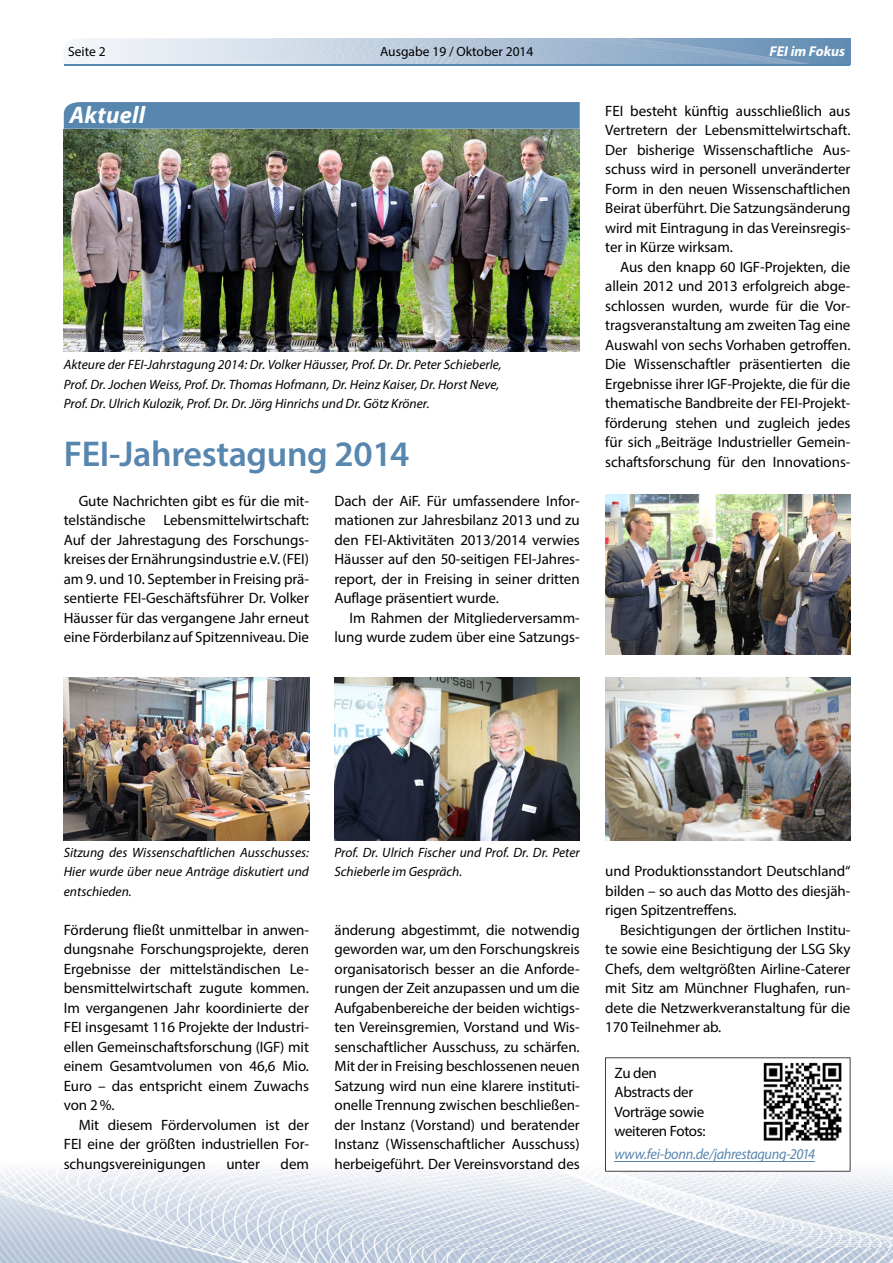
<style>
.page{position:relative;width:893px;height:1263px;background:#fff}
.page>*{position:absolute;margin:0;border:0;box-sizing:border-box;transform-origin:0 0}
.t1{font:600 36px "Myriad Pro";letter-spacing:-.01em;color:#5786af}
.t2{font:italic 700 24px "Myriad Pro";letter-spacing:.01em;color:#fff}
.t3{font:15px/19.5px "Myriad Pro";letter-spacing:-.005em;color:#000;text-align:justify}
.t4{font:italic 15px "Myriad Pro";letter-spacing:-.02em;color:#5786af;scale:.95 1}
.t5{font:italic 700 14.25px "Myriad Pro";color:#fff}
.t6{font:italic 13.5px/19.5px "Myriad Pro";color:#000}
.t7{font:13.5px "Myriad Pro";color:#000}
</style>
<div class="page">
<img style="left:64px;top:38px;width:786px;height:27px">
<img style="left:0;top:1160px;width:893px;height:103px">
<hr style="left:64px;top:64px;width:785px;height:1px;background:#5786af">
<svg style="left:64px;top:102px;width:516px;height:27px;background:#5987b0"></svg>
<svg style="left:605px;top:1057px;width:245px;height:114px"></svg>
<img style="left:605px;top:495px;width:245px;height:160px">
<img style="left:605px;top:677px;width:246px;height:164px">
<img style="left:64px;top:130px;width:516px;height:221px">
<img style="left:334px;top:677px;width:246px;height:164px">
<img style="left:64px;top:677px;width:245px;height:163px">
<div style="left:760px;top:1059px;width:85px;height:85px;background:#fff"></div>
<img style="left:763px;top:1062px;width:79px;height:79px">
<p class="t7" style="left:68px;top:44px;width:39px">Seite 2</p>
<p class="t7" style="left:380px;top:44px;width:155px">Ausgabe 19 / Oktober 2014</p>
<p class="t5" style="left:769px;top:42px;width:77px">FEI im Fokus</p>
<h2 class="t2" style="left:69px;top:100px;width:77px">Aktuell</h2>
<p class="t6" style="left:64px;top:354px;width:439px">Akteure der FEI-Jahrstagung 2014: Dr. Volker Häusser, Prof. Dr. Dr. Peter Schieberle,<br>Prof. Dr. Jochen Weiss, Prof. Dr. Thomas Hofmann, Dr. Heinz Kaiser, Dr. Horst Neve,<br>Prof. Dr. Ulrich Kulozik, Prof. Dr. Dr. Jörg Hinrichs und Dr. Götz Kröner.</p>
<h1 class="t1" style="left:64px;top:431px;width:347px">FEI-Jahrestagung 2014</h1>
<p class="t3" style="left:64px;top:490px;width:247px;text-indent:15px">Gute Nachrichten gibt es für die mit&shy;telständische Lebensmittelwirtschaft:<br>Auf der Jahrestagung des Forschungs&shy;kreises der Ernährungsindustrie e.V. (FEI) am 9. und 10. September in Freising prä&shy;sentierte FEI-Geschäftsführer Dr. Volker Häusser für das vergangene Jahr erneut eine Förderbilanz auf Spitzenniveau. Die</p>
<p class="t3" style="left:334px;top:490px;width:247px">Dach der AiF. Für umfassendere Infor&shy;mationen zur Jahresbilanz 2013 und zu den FEI-Aktivitäten 2013/2014 verwies Häusser auf den 50-seitigen FEI-Jahres&shy;report, der in Freising in seiner dritten Auflage präsentiert wurde.</p>
<p class="t3" style="left:334px;top:607px;width:247px;text-align:right">Im Rahmen der Mitgliederversamm&shy;lung wurde zudem über eine Satzungs-</p>
<p class="t3" style="left:605px;top:100px;width:247px">FEI besteht künftig ausschließlich aus Vertretern der Lebensmittelwirtschaft.<br>Der bisherige Wissenschaftliche Aus&shy;schuss wird in personell unveränderter Form in den neuen Wissenschaftlichen Beirat überführt. Die Satzungsänderung wird mit Eintragung in das Vereinsregis&shy;ter in Kürze wirksam.</p>
<p class="t3" style="left:605px;top:256px;width:247px;text-indent:15px">Aus den knapp 60 IGF-Projekten, die allein 2012 und 2013 erfolgreich abge&shy;schlossen wurden, wurde für die Vor&shy;tragsveranstaltung am zweiten Tag eine Auswahl von sechs Vorhaben getroffen.<br>Die Wissenschaftler präsentierten die Ergebnisse ihrer IGF-Projekte, die für die thematische Bandbreite der FEI-Projekt&shy;förderung stehen und zugleich jedes für sich „Beiträge Industrieller Gemein&shy;schaftsforschung für den Innovations-</p>
<p class="t6" style="left:64px;top:842px;width:247px;text-align:justify">Sitzung des Wissenschaftlichen Ausschusses:<br>Hier wurde über neue Anträge diskutiert und entschieden.</p>
<p class="t3" style="left:64px;top:919px;width:247px">Förderung fließt unmittelbar in anwen&shy;dungsnahe Forschungsprojekte, deren Ergebnisse der mittelständischen Le&shy;bensmittelwirtschaft zugute kommen.<br>Im vergangenen Jahr koordinierte der FEI insgesamt 116 Projekte der Industri&shy;ellen Gemeinschaftsforschung (IGF) mit einem Gesamtvolumen von 46,6 Mio.<br>Euro – das entspricht einem Zuwachs von 2 %.</p>
<p class="t3" style="left:64px;top:1114px;width:247px;text-indent:15px">Mit diesem Fördervolumen ist der FEI eine der größten industriellen For&shy;schungsvereinigungen</p>
<p class="t3" style="left:226px;top:1153px;width:35px">unter</p>
<p class="t3" style="left:281px;top:1153px;width:30px">dem</p>
<p class="t6" style="left:334px;top:842px;width:247px">Prof. Dr. Ulrich Fischer und Prof. Dr. Dr. Peter<br>Schieberle im Gespräch.</p>
<p class="t3" style="left:334px;top:919px;width:247px">änderung abgestimmt, die notwendig geworden war, um den Forschungskreis organisatorisch besser an die Anforde&shy;rungen der Zeit anzupassen und um die Aufgabenbereiche der beiden wichtigs&shy;ten Vereinsgremien, Vorstand und Wis&shy;senschaftlicher Ausschuss, zu schärfen.<br>Mit der in Freising beschlossenen neuen Satzung wird nun eine klarere instituti&shy;onelle Trennung zwischen beschließen&shy;der Instanz (Vorstand) und beratender Instanz (Wissenschaftlicher Ausschuss) herbeigeführt. Der Vereinsvorstand des</p>
<p class="t3" style="left:605px;top:861px;width:247px">und Produktionsstandort Deutschland“ bilden – so auch das Motto des diesjäh&shy;rigen Spitzentreffens.</p>
<p class="t3" style="left:605px;top:919px;width:247px;text-indent:15px">Besichtigungen der örtlichen Institu&shy;te sowie eine Besichtigung der LSG Sky Chefs, dem weltgrößten Airline-Caterer mit Sitz am Münchner Flughafen, run&shy;dete die Netzwerkveranstaltung für die 170 Teilnehmer ab.</p>
<p class="t3" style="left:614px;top:1063px;width:93px;text-align:left">Zu den<br>Abstracts der<br>Vorträge sowie weiteren Fotos:</p>
<p class="t4" style="left:614px;top:1145px;width:213px">www.fei-bonn.de/jahrestagung-2014</p>
</div>
